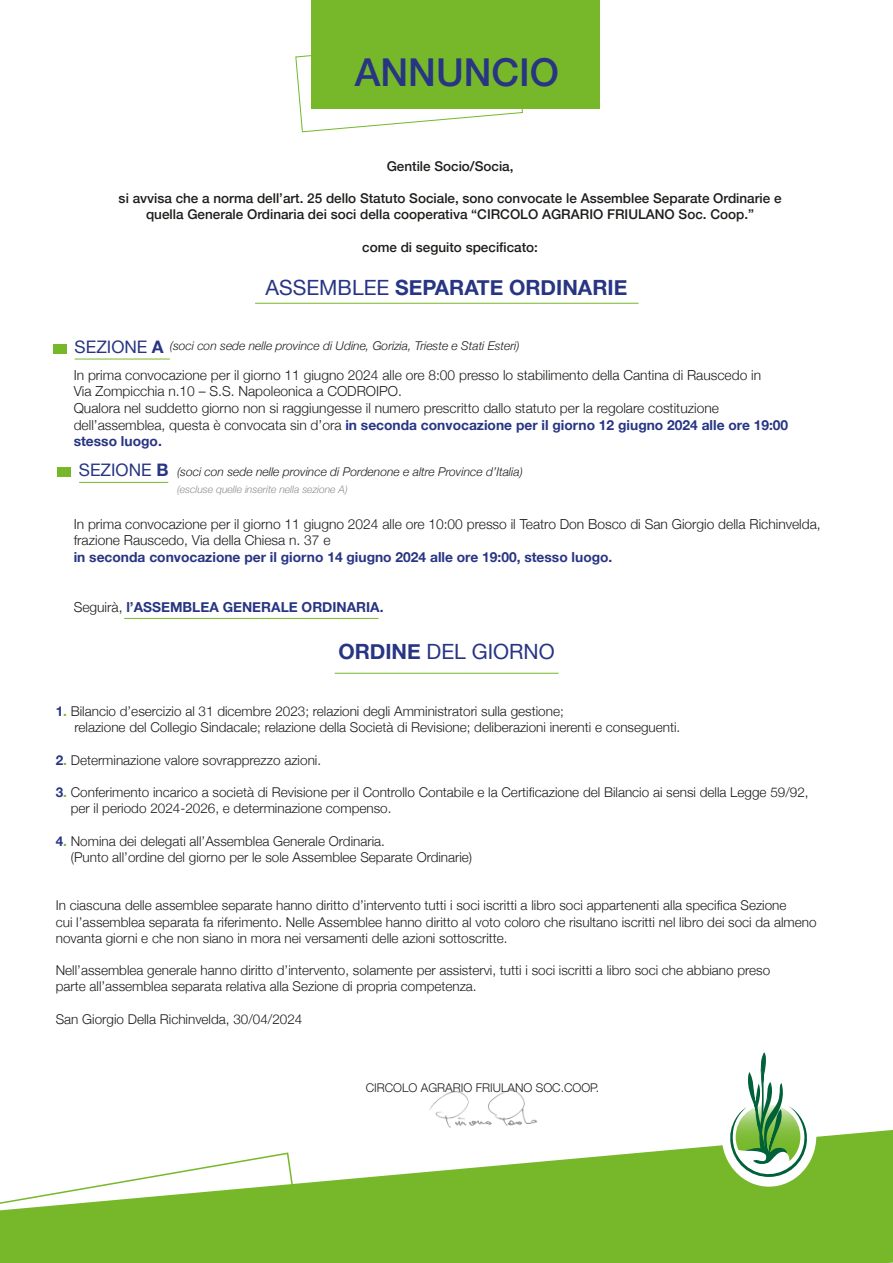
<style>
.page{position:relative;width:893px;height:1263px;background:#fff}
.page>*{position:absolute;margin:0;border:0;box-sizing:border-box;transform-origin:0 0}
.t1{font:500 38.4px "Helvetica Neue";color:#283583}
.t2{font:700 21px "Helvetica Neue";color:#283583}
.t3{font:21px "Helvetica Neue";color:#283583}
.t4{font:17.25px "Helvetica Neue";color:#283583}
.t5{font:300 13.8px/16.5px "Helvetica Neue";color:#1d1d1b}
.t6{font:700 13.8px "Helvetica Neue";color:#283583}
.t7{font:300 13.5px/16.2px "Helvetica Neue";color:#1d1d1b}
.t8{font:500 13.5px "Helvetica Neue";color:#1d1d1b}
.t9{font:italic 300 12px "Helvetica Neue";color:#1d1d1b}
.t10{font:300 12px "Helvetica Neue";color:#1d1d1b}
.t11{font:italic 300 10.35px "Helvetica Neue";color:#8e8e8e}
.s1{font-weight:400}
.s2{font-weight:700}
.s3{font-weight:700;color:#283583}
.s4{font-weight:300;color:#1d1d1b}
.s5{font-weight:700;color:#76b82a}
</style>
<div class="page">
<svg style="left:295px;top:55px;width:228px;height:78px"></svg>
<div style="left:311px;top:0;width:288px;height:108px;background:#76b82a"></div>
<svg style="left:308px;top:1130px;width:585px;height:133px;fill:#76b82a"></svg>
<svg style="left:0;top:1152px;width:308px;height:111px"></svg>
<div style="left:53px;top:344px;width:13px;height:10px;background:#76b82a"></div>
<div style="left:57px;top:468px;width:13px;height:9px;background:#76b82a"></div>
<hr style="left:75px;top:359px;width:95px;height:1px;background:#76b82a">
<hr style="left:79px;top:482px;width:89px;height:1px;background:#76b82a">
<hr style="left:255px;top:303px;width:384px;height:1px;background:#76b82a">
<hr style="left:335px;top:673px;width:224px;height:1px;background:#76b82a">
<div style="left:722px;top:1085px;width:94px;height:102px;background:#fff;border-radius:50%"></div>
<hr style="left:124px;top:618px;width:254px;height:1px;background:#76b82a">
<svg style="left:729px;top:1052px;width:80px;height:131px"></svg>
<img style="left:391px;top:1090px;width:190px;height:58px">
<p class="t1" style="left:355px;top:42px;width:206px">ANNUNCIO</p>
<p class="t8" style="left:387px;top:155px;width:128px">Gentile Socio/Socia,</p>
<p class="t8" style="left:119px;top:187px;width:664px">si avvisa che a norma dell’art. 25 dello Statuto Sociale, sono convocate le Assemblee Separate Ordinarie e</p>
<p class="t8" style="left:146px;top:203px;width:610px">quella Generale Ordinaria dei soci della cooperativa “CIRCOLO AGRARIO FRIULANO Soc. Coop.”</p>
<p class="t8" style="left:362px;top:236px;width:177px">come di seguito specificato:</p>
<p class="t2" style="left:266px;top:271px;width:363px"><span class="s1">ASSEMBLEE</span> SEPARATE ORDINARIE</p>
<p class="t4" style="left:75px;top:334px;width:91px">SEZIONE <span class="s2">A</span></p>
<p class="t9" style="left:170px;top:336px;width:351px">(soci con sede nelle province di Udine, Gorizia, Trieste e Stati Esteri)</p>
<p class="t5" style="left:74px;top:366px;width:716px">In prima convocazione per il giorno 11 giugno 2024 alle ore 8:00 presso lo stabilimento della Cantina di Rauscedo in<br>Via Zompicchia n.10 – S.S. Napoleonica a CODROIPO.<br>Qualora nel suddetto giorno non si raggiungesse il numero prescritto dallo statuto per la regolare costituzione dell’assemblea, questa è convocata sin d’ora <span class="s3">in seconda convocazione per il giorno 12 giugno 2024 alle ore 19:00</span></p>
<p class="t6" style="left:74px;top:430px;width:90px">stesso luogo.</p>
<p class="t4" style="left:79px;top:457px;width:91px">SEZIONE <span class="s2">B</span></p>
<p class="t9" style="left:177px;top:462px;width:347px">(soci con sede nelle province di Pordenone e altre Province d’Italia)</p>
<p class="t11" style="left:177px;top:481px;width:172px">(escluse quelle inserite nella sezione A)</p>
<p class="t5" style="left:74px;top:515px;width:748px">In prima convocazione per il giorno 11 giugno 2024 alle ore 10:00 presso il Teatro Don Bosco di San Giorgio della Richinvelda, frazione Rauscedo, Via della Chiesa n. 37 e<br><span class="s3">in seconda convocazione per il giorno 14 giugno 2024 alle ore 19:00, stesso luogo.</span></p>
<p class="t6" style="left:74px;top:596px;width:311px"><span class="s4">Seguirà,</span> l’ASSEMBLEA GENERALE ORDINARIA.</p>
<p class="t3" style="left:338px;top:637px;width:218px"><span class="s2">ORDINE</span> DEL GIORNO</p>
<p class="t7" style="left:56px;top:702px;width:509px"><span class="s3">1</span><span class="s5">.</span> Bilancio d’esercizio al 31 dicembre 2023; relazioni degli Amministratori sulla gestione;</p>
<p class="t7" style="left:75px;top:718px;width:607px">relazione del Collegio Sindacale; relazione della Società di Revisione; deliberazioni inerenti e conseguenti.</p>
<p class="t7" style="left:56px;top:751px;width:267px"><span class="s3">2</span><span class="s5">.</span> Determinazione valore sovrapprezzo azioni.</p>
<p class="t7" style="left:71px;top:783px;width:739px;text-indent:-15px"><span class="s3">3</span><span class="s5">.</span> Conferimento incarico a società di Revisione per il Controllo Contabile e la Certificazione del Bilancio ai sensi della Legge 59/92, per il periodo 2024-2026, e determinazione compenso.</p>
<p class="t7" style="left:71px;top:832px;width:403px;text-indent:-15px"><span class="s3">4</span><span class="s5">.</span> Nomina dei delegati all’Assemblea Generale Ordinaria.<br>(Punto all’ordine del giorno per le sole Assemblee Separate Ordinarie)</p>
<p class="t7" style="left:56px;top:896px;width:732px">In ciascuna delle assemblee separate hanno diritto d’intervento tutti i soci iscritti a libro soci appartenenti alla specifica Sezione</p>
<p class="t7" style="left:56px;top:913px;width:762px">cui l’assemblea separata fa riferimento. Nelle Assemblee hanno diritto al voto coloro che risultano iscritti nel libro dei soci da almeno</p>
<p class="t7" style="left:56px;top:929px;width:453px">novanta giorni e che non siano in mora nei versamenti delle azioni sottoscritte.</p>
<p class="t7" style="left:56px;top:961px;width:716px">Nell’assemblea generale hanno diritto d’intervento, solamente per assistervi, tutti i soci iscritti a libro soci che abbiano preso</p>
<p class="t7" style="left:56px;top:977px;width:422px">parte all’assemblea separata relativa alla Sezione di propria competenza.</p>
<p class="t7" style="left:56px;top:1010px;width:248px">San Giorgio Della Richinvelda, 30/04/2024</p>
<p class="t10" style="left:366px;top:1078px;width:235px">CIRCOLO AGRARIO FRIULANO SOC.COOP.</p>
</div>
